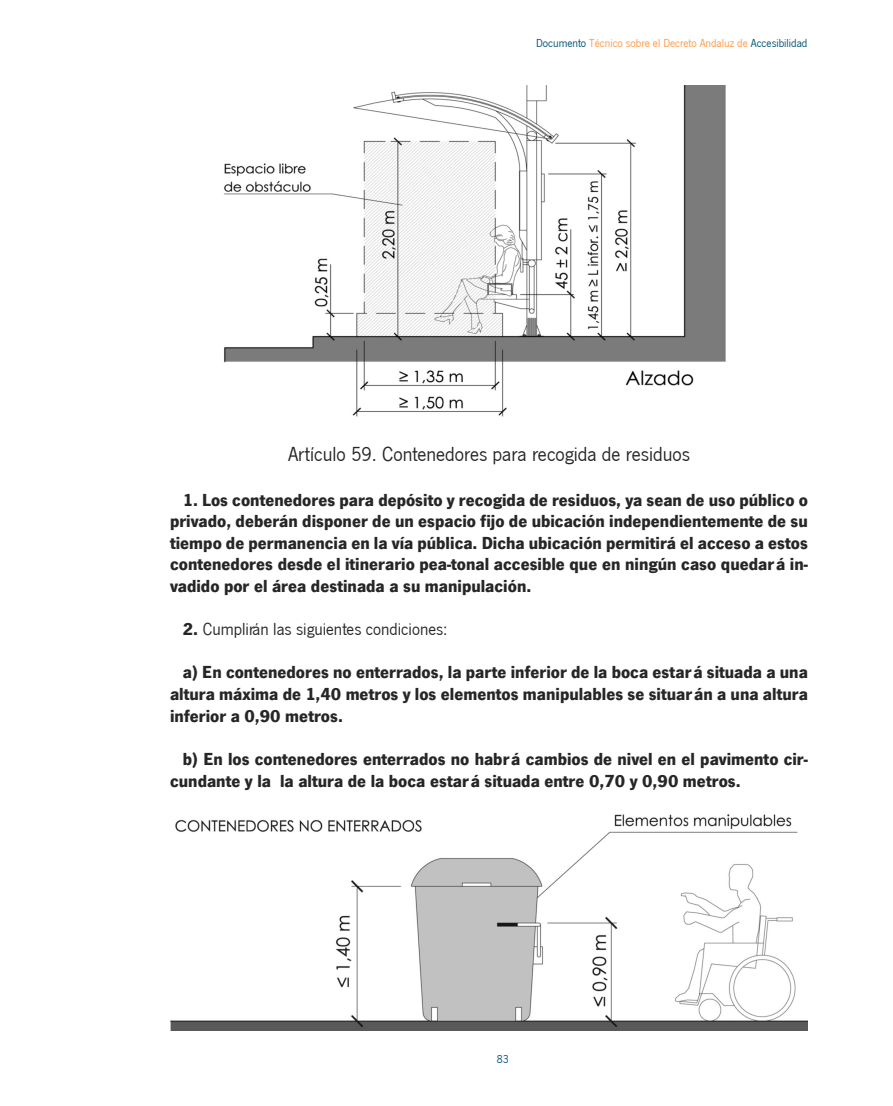
<style>
.page{position:relative;width:893px;height:1106px;background:#fff}
.page>*{position:absolute;margin:0;border:0;box-sizing:border-box;transform-origin:0 0}
.t1{font:21px "News Got T";color:#272627}
.t2{font:700 18px/21.6px "News Got T";color:#272627;text-align:justify}
.t3{font:18px "News Got T";color:#272627}
.t4{font:12px "News Got T";color:#ff9845}
.t5{font:12px "News Got T";color:#005171}
.s1{color:#005171}
.s2{font-weight:700}
</style>
<div class="page">
<img style="left:224px;top:85px;width:502px;height:332px">
<img style="left:170px;top:814px;width:638px;height:216px">
<p class="t4" style="left:536px;top:35px;width:273px"><span class="s1">Documento</span> Técnico sobre el Decreto Andaluz de <span class="s1">Accesibilidad</span></p>
<p class="t1" style="left:288px;top:440px;width:403px">Artículo 59. Contenedores para recogida de residuos</p>
<p class="t2" style="left:170px;top:487px;width:639px;text-indent:13px">1. Los contenedores para depósito y recogida de residuos, ya sean de uso público o privado, deberán disponer de un espacio fijo de ubicación independientemente de su tiempo de permanencia en la vía pública. Dicha ubicación permitirá el acceso a estos contenedores desde el itinerario pea-tonal accesible que en ningún caso quedará in&shy;vadido por el área destinada a su manipulación.</p>
<p class="t3" style="left:183px;top:617px;width:266px"><span class="s2">2.</span> Cumplirán las siguientes condiciones:</p>
<p class="t2" style="left:170px;top:660px;width:639px;text-indent:13px">a) En contenedores no enterrados, la parte inferior de la boca estará situada a una altura máxima de 1,40 metros y los elementos manipulables se situarán a una altura inferior a 0,90 metros.</p>
<p class="t2" style="left:170px;top:746px;width:639px;text-indent:13px">b) En los contenedores enterrados no habrá cambios de nivel en el pavimento cir&shy;cundante y la la altura de la boca estará situada entre 0,70 y 0,90 metros.</p>
<p class="t5" style="left:497px;top:1050px;width:13px">83</p>
</div>
